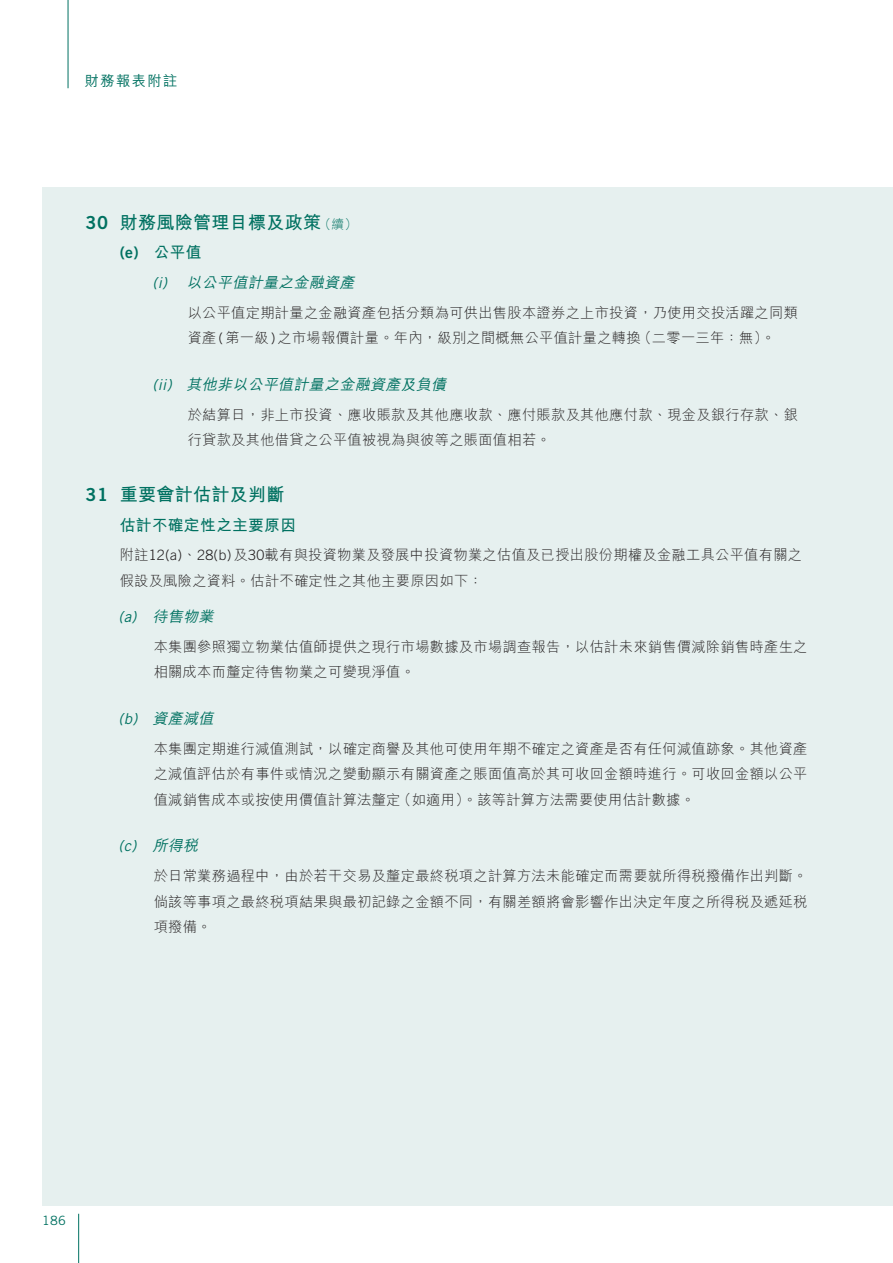
<style>
.page{position:relative;width:893px;height:1263px;background:#fff}
.page>*{position:absolute;margin:0;border:0;box-sizing:border-box;transform-origin:0 0}
.t1{font:700 18px "M Hei HK";letter-spacing:.02em;color:#007161}
.t2{font:700 15.75px "M Hei HK";letter-spacing:.02em;color:#007161}
.t3{font:15.75px "Trade Gothic LT Std Bd 2";color:#007161}
.t4{font:italic 500 15px "M Hei HK";color:#007161}
.t5{font:italic 15px "Trade Gothic LT Std";color:#007161}
.t6{font:300 14.25px/25.5px "M Hei HK";letter-spacing:.02em;color:#231f20}
.t7{font:500 14.25px "M Hei HK";letter-spacing:.1em;color:#007161}
.t8{font:12.75px "Trade Gothic LT Std";color:#007161}
.s1{font-family:"Trade Gothic LT Std Bd 2";font-weight:400}
.s2{font-weight:300;font-size:12.75px}
.s3{font-family:"M Hei HK";font-weight:700}
.s4{font-family:"Trade Gothic LT Std";font-weight:400}
.s5{font-family:"Trade Gothic LT Std"}
.s6{font-family:"M Hei HK";font-weight:500}
</style>
<div class="page">
<div style="left:43px;top:187px;width:850px;height:1018px;background:#e6f0ef"></div>
<hr style="left:78px;top:1214px;width:1px;height:49px;background:#007161">
<hr style="left:68px;top:0;width:1px;height:88px;background:#007161">
<p class="t7" style="left:85px;top:71px;width:94px">財務報表附註</p>
<p class="t1" style="left:86px;top:209px;width:273px"><span class="s1">30</span> 財務風險管理目標及政策<span class="s2">（續）</span></p>
<p class="t3" style="left:120px;top:243px;width:83px">(e) <span class="s3">公平值</span></p>
<p class="t4" style="left:152px;top:272px;width:208px"><span class="s4">(i)</span> 以公平值計量之金融資產</p>
<p class="t6" style="left:188px;top:300px;width:612px">以公平值定期計量之金融資產包括分類為可供出售股本證券之上市投資，乃使用交投活躍之同類資產<span class="s5">(</span>第一級<span class="s5">)</span>之市場報價計量。年內，級別之間概無公平值計量之轉換（二零一三年：無）。</p>
<p class="t4" style="left:152px;top:374px;width:299px"><span class="s4">(ii)</span> 其他非以公平值計量之金融資產及負債</p>
<p class="t6" style="left:188px;top:402px;width:612px">於結算日，非上市投資、應收賬款及其他應收款、應付賬款及其他應付款、現金及銀行存款、銀行貸款及其他借貸之公平值被視為與彼等之賬面值相若。</p>
<p class="t1" style="left:86px;top:481px;width:200px"><span class="s1">31</span> 重要會計估計及判斷</p>
<p class="t2" style="left:120px;top:513px;width:178px">估計不確定性之主要原因</p>
<p class="t6" style="left:120px;top:542px;width:684px">附註<span class="s5">12(a)</span>、<span class="s5">28(b)</span>及<span class="s5">30</span>載有與投資物業及發展中投資物業之估值及已授出股份期權及金融工具公平值有關之假設及風險之資料。估計不確定性之其他主要原因如下：</p>
<p class="t4" style="left:118px;top:605px;width:101px"><span class="s4">(a)</span> 待售物業</p>
<p class="t6" style="left:154px;top:633px;width:655px">本集團參照獨立物業估值師提供之現行市場數據及市場調查報告，以估計未來銷售價減除銷售時產生之相關成本而釐定待售物業之可變現淨值。</p>
<p class="t4" style="left:118px;top:707px;width:101px"><span class="s4">(b)</span> 資產減值</p>
<p class="t6" style="left:154px;top:735px;width:655px;text-align:justify">本集團定期進行減值測試，以確定商譽及其他可使用年期不確定之資產是否有任何減值跡象。其他資產之減值評估於有事件或情況之變動顯示有關資產之賬面值高於其可收回金額時進行。可收回金額以公平值減銷售成本或按使用價值計算法釐定（如適用）。該等計算方法需要使用估計數據。</p>
<p class="t5" style="left:118px;top:837px;width:85px">(c) <span class="s6">所得稅</span></p>
<p class="t6" style="left:154px;top:863px;width:655px;text-align:justify">於日常業務過程中，由於若干交易及釐定最終稅項之計算方法未能確定而需要就所得稅撥備作出判斷。倘該等事項之最終稅項結果與最初記錄之金額不同，有關差額將會影響作出決定年度之所得稅及遞延稅項撥備。</p>
<p class="t8" style="left:42px;top:1212px;width:25px">186</p>
</div>
